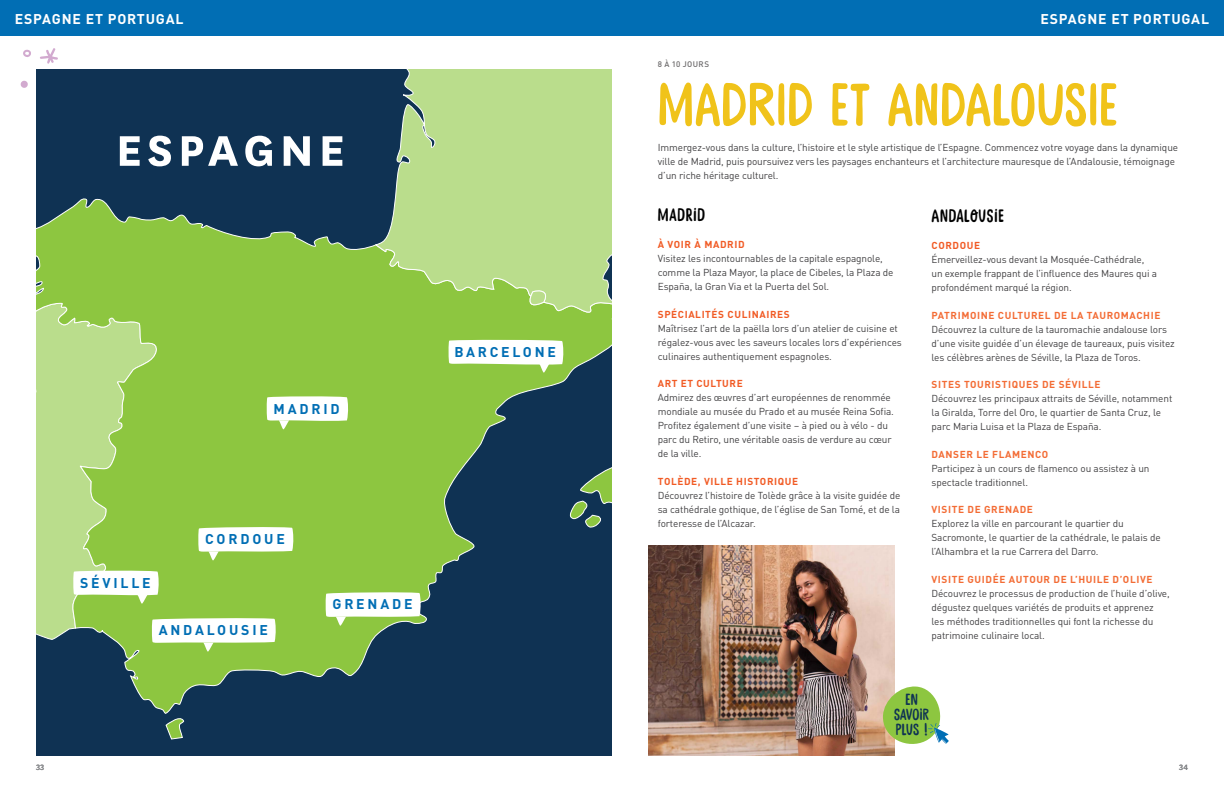
<style>
.page{position:relative;width:1224px;height:792px;background:#fff}
.page>*{position:absolute;margin:0;border:0;box-sizing:border-box;transform-origin:0 0}
.t1{font:60px "Stick A Round";letter-spacing:.02em;color:#f0c31a}
.t2{font:700 50.1px "National";letter-spacing:.1em;color:#fff}
.t3{font:18px "Stick A Round";letter-spacing:.05em;color:#000}
.t4{font:16.1px/15.3px "Stick A Round";letter-spacing:.025em;color:#0f3253}
.t5{font:700 14px "DIN Pro";letter-spacing:.2em;color:#016eb4}
.t6{font:700 14px "DIN Pro";letter-spacing:.06em;color:#fff}
.t7{font:10px/14px "DIN Pro";letter-spacing:-.01em;color:#414042}
.t8{font:700 10px "DIN Pro";letter-spacing:.06em;color:#f36c35}
.t9{font:700 10px "DIN Pro";letter-spacing:.06em;color:#f15b25}
.t10{font:9px "National";color:#808285}
.t11{font:500 8px "DIN Pro";letter-spacing:.055em;color:#6b696a}
</style>
<div class="page">
<div style="left:612px;top:0;width:612px;height:36px;background:#016eb4"></div>
<div style="left:0;top:0;width:636px;height:36px;background:#016eb4"></div>
<img style="left:648px;top:546px;width:247px;height:210px">
<div style="left:36px;top:70px;width:576px;height:686px;background:#0f3253"></div>
<svg style="left:36px;top:198px;width:576px;height:542px"></svg>
<svg style="left:243px;top:70px;width:369px;height:286px"></svg>
<svg style="left:522px;top:289px;width:26px;height:23px"></svg>
<svg style="left:195px;top:526px;width:99px;height:34px;background:#dbedc3"></svg>
<svg style="left:322px;top:591px;width:99px;height:35px;background:#d6e8c2"></svg>
<svg style="left:148px;top:617px;width:128px;height:35px;background:#d9ecc0"></svg>
<svg style="left:263px;top:395px;width:86px;height:34px;background:#daecc1"></svg>
<svg style="left:70px;top:569px;width:89px;height:35px;background:#dcedc4"></svg>
<svg style="left:445px;top:338px;width:119px;height:35px;background:#d9ecbf"></svg>
<svg style="left:23px;top:49px;width:8px;height:8px"></svg>
<svg style="left:40px;top:48px;width:18px;height:16px"></svg>
<svg style="left:20px;top:80px;width:8px;height:8px"></svg>
<svg style="left:883px;top:686px;width:66px;height:63px"></svg>
<h3 class="t6" style="left:15px;top:8px;width:170px">ESPAGNE ET PORTUGAL</h3>
<h3 class="t6" style="left:1040px;top:8px;width:170px">ESPAGNE ET PORTUGAL</h3>
<h2 class="t2" style="left:116px;top:115px;width:230px">ESPAGNE</h2>
<h3 class="t5" style="left:274px;top:398px;width:68px">MADRID</h3>
<h3 class="t5" style="left:454px;top:341px;width:103px">BARCELONE</h3>
<h3 class="t5" style="left:80px;top:572px;width:72px">SÉVILLE</h3>
<h3 class="t5" style="left:205px;top:528px;width:81px">CORDOUE</h3>
<h3 class="t5" style="left:159px;top:619px;width:111px">ANDALOUSIE</h3>
<h3 class="t5" style="left:332px;top:593px;width:82px">GRENADE</h3>
<p class="t10" style="left:36px;top:761px;width:10px">33</p>
<p class="t11" style="left:658px;top:58px;width:53px">8 À 10 JOURS</p>
<h1 class="t1" style="left:658px;top:71px;width:461px">MADRID ET ANDALOUSIE</h1>
<p class="t7" style="left:658px;top:140px;width:522px">Immergez-vous dans la culture, l’histoire et le style artistique de l’Espagne. Commencez votre voyage dans la dynamique ville de Madrid, puis poursuivez vers les paysages enchanteurs et l’architecture mauresque de l’Andalousie, témoignage d’un riche héritage culturel.</p>
<h3 class="t3" style="left:658px;top:205px;width:49px">MADRID</h3>
<p class="t9" style="left:658px;top:237px;width:88px">À VOIR À MADRID</p>
<p class="t7" style="left:658px;top:251px;width:237px">Visitez les incontournables de la capitale espagnole, comme la Plaza Mayor, la place de Cibeles, la Plaza de<br>España, la Gran Via et la Puerta del Sol.</p>
<p class="t9" style="left:658px;top:307px;width:133px">SPÉCIALITÉS CULINAIRES</p>
<p class="t7" style="left:658px;top:321px;width:246px">Maîtrisez l’art de la paëlla lors d’un atelier de cuisine et régalez-vous avec les saveurs locales lors d’expériences culinaires authentiquement espagnoles.</p>
<p class="t9" style="left:658px;top:376px;width:86px">ART ET CULTURE</p>
<p class="t7" style="left:658px;top:390px;width:238px">Admirez des œuvres d’art européennes de renommée mondiale au musée du Prado et au musée Reina Sofia.<br>Profitez également d’une visite – à pied ou à vélo - du parc du Retiro, une véritable oasis de verdure au cœur de la ville.</p>
<p class="t9" style="left:658px;top:474px;width:142px">TOLÈDE, VILLE HISTORIQUE</p>
<p class="t7" style="left:658px;top:488px;width:244px;text-align:justify">Découvrez l’histoire de Tolède grâce à la visite guidée de sa cathédrale gothique, de l’église de San Tomé, et de la forteresse de l’Alcazar.</p>
<h3 class="t3" style="left:932px;top:205px;width:74px">ANDALOUSIE</h3>
<p class="t9" style="left:932px;top:238px;width:50px">CORDOUE</p>
<p class="t7" style="left:931px;top:252px;width:227px">Émerveillez-vous devant la Mosquée-Cathédrale, un exemple frappant de l’influence des Maures qui a profondément marqué la région.</p>
<p class="t8" style="left:932px;top:307px;width:230px">PATRIMOINE CULTUREL DE LA TAUROMACHIE</p>
<p class="t7" style="left:931px;top:321px;width:245px">Découvrez la culture de la tauromachie andalouse lors d’une visite guidée d’un élevage de taureaux, puis visitez les célèbres arènes de Séville, la Plaza de Toros.</p>
<p class="t8" style="left:932px;top:377px;width:171px">SITES TOURISTIQUES DE SÉVILLE</p>
<p class="t7" style="left:931px;top:391px;width:242px">Découvrez les principaux attraits de Séville, notamment la Giralda, Torre del Oro, le quartier de Santa Cruz, le parc Maria Luisa et la Plaza de España.</p>
<p class="t8" style="left:932px;top:446px;width:118px">DANSER LE FLAMENCO</p>
<p class="t7" style="left:931px;top:460px;width:220px">Participez à un cours de flamenco ou assistez à un spectacle traditionnel.</p>
<p class="t8" style="left:932px;top:502px;width:103px">VISITE DE GRENADE</p>
<p class="t7" style="left:931px;top:516px;width:231px">Explorez la ville en parcourant le quartier du<br>Sacromonte, le quartier de la cathédrale, le palais de l’Alhambra et la rue Carrera del Darro.</p>
<p class="t8" style="left:932px;top:571px;width:222px">VISITE GUIDÉE AUTOUR DE L’HUILE D’OLIVE</p>
<p class="t7" style="left:931px;top:585px;width:240px">Découvrez le processus de production de l’huile d’olive, dégustez quelques variétés de produits et apprenez<br>les méthodes traditionnelles qui font la richesse du patrimoine culinaire local.</p>
<h3 class="t4" style="left:894px;top:692px;width:36px;text-indent:11px">EN<br>SAVOIR<br>PLUS</h3>
<h3 class="t4" style="left:924px;top:723px;width:5px">!</h3>
<p class="t10" style="left:1179px;top:761px;width:10px">34</p>
</div>
